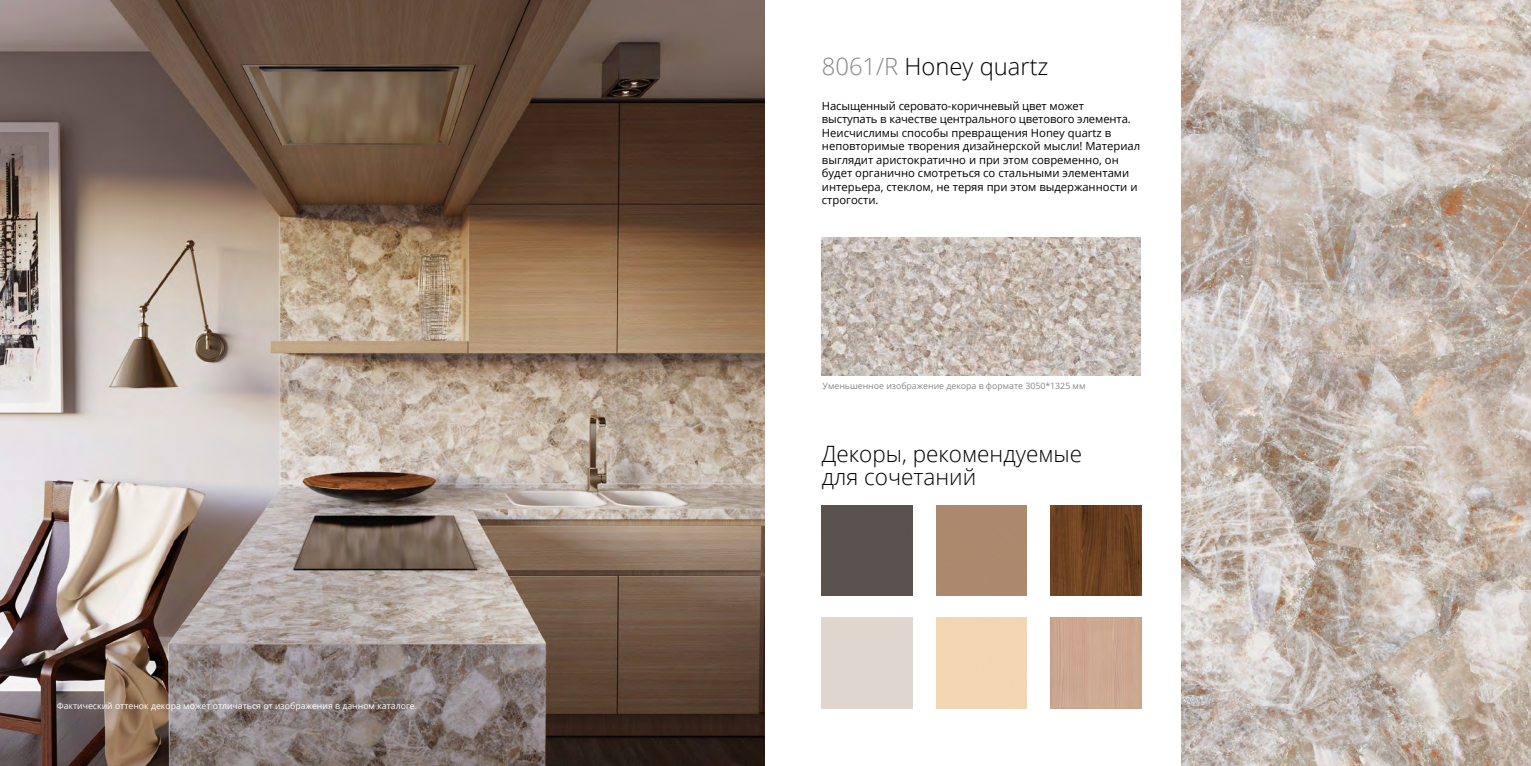
<style>
.page{position:relative;width:1531px;height:766px;background:#fff}
.page>*{position:absolute;margin:0;border:0;box-sizing:border-box;transform-origin:0 0}
.t1{font:300 23.75px "Open Sans";color:#000}
.t2{font:300 22.5px/22.5px "Open Sans";color:#000}
.t3{font:11.25px/13.5px "Open Sans";color:#000}
.t4{font:8.75px "Open Sans";color:#fff}
.t5{font:8.75px "Open Sans";color:#878787}
.s1{color:#878787}
</style>
<div class="page">
<img style="left:0;top:0;width:765px;height:765px">
<img style="left:1181px;top:0;width:350px;height:765px">
<img style="left:822px;top:237px;width:319px;height:139px">
<div style="left:822px;top:505px;width:90px;height:90px;background:#5a524f"></div>
<img style="left:1050px;top:505px;width:91px;height:90px">
<div style="left:1050px;top:617px;width:91px;height:91px;background:#cda791"></div>
<p class="t4" style="left:57px;top:699px;width:362px">Фактический оттенок декора может отличаться от изображения в данном каталоге.</p>
<h1 class="t1" style="left:822px;top:50px;width:228px"><span class="s1">8061/R</span> Honey quartz</h1>
<p class="t3" style="left:822px;top:98px;width:320px">Насыщенный серовато-коричневый цвет может выступать в качестве центрального цветового элемента.<br>Неисчислимы способы превращения Honey quartz в неповторимые творения дизайнерской мысли! Материал выглядит аристократично и при этом современно, он будет органично смотреться со стальными элементами интерьера, стеклом, не теряя при этом выдержанности и строгости.</p>
<p class="t5" style="left:822px;top:380px;width:264px">Уменьшенное изображение декора в формате 3050*1325 мм</p>
<h2 class="t2" style="left:822px;top:442px;width:262px">Декоры, рекомендуемые для сочетаний</h2>
</div>
